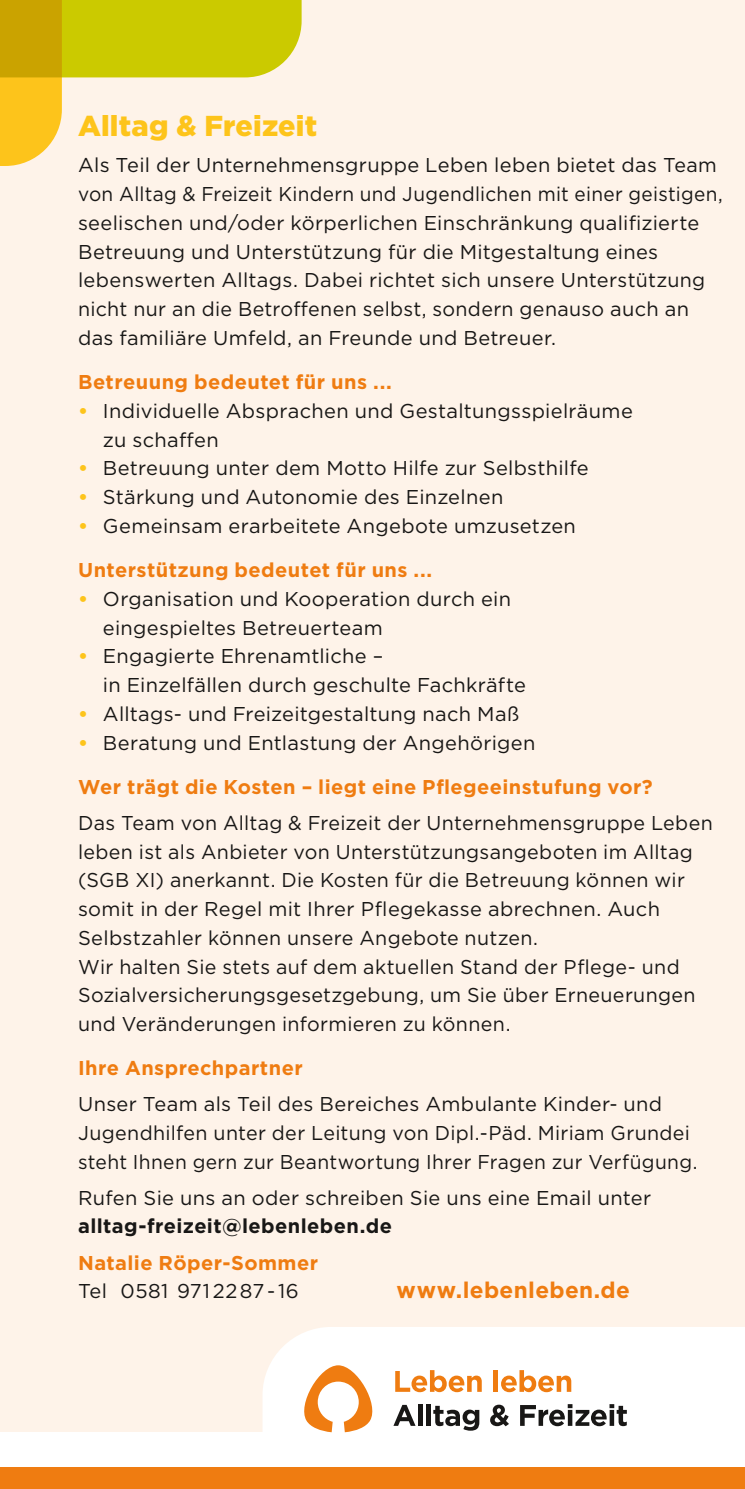
<style>
.page{position:relative;width:745px;height:1489px;background:#fff}
.page>*{position:absolute;margin:0;border:0;box-sizing:border-box;transform-origin:0 0}
.t1{font:900 28.75px "Gotham";letter-spacing:.005em;color:#fdc41b}
.t2{font:700 22.5px "Gotham";letter-spacing:.015em;color:#ef7c11}
.t3{font:20px/28.8px "Gotham";letter-spacing:.015em;color:#181716}
.t4{font:700 20px "Gotham";letter-spacing:.02em;color:#ef7c11}
.t5{font:700 20px "Gotham";letter-spacing:.02em;color:#181716}
.s1{font-weight:700;color:#fdc41b}
</style>
<div class="page">
<div style="left:0;top:0;width:744px;height:1488px;background:#fef3e9"></div>
<svg style="left:0;top:0;width:301px;height:166px"></svg>
<div style="left:263px;top:1327px;width:481px;height:104px;background:#fff"></div>
<div style="left:0;top:1431px;width:744px;height:57px;background:#fff"></div>
<div style="left:0;top:1467px;width:744px;height:21px;background:#ef7c11"></div>
<svg style="left:297px;top:1365px;width:82px;height:66px;background:#f8cea6"></svg>
<svg style="left:393px;top:1404px;width:22px;height:21px"></svg>
<div style="left:417px;top:1403px;width:5px;height:22px;background:#181716"></div>
<hr style="left:426px;top:1403px;width:4px;height:22px;background:#181716">
<svg style="left:433px;top:1405px;width:46px;height:25px"></svg>
<svg style="left:490px;top:1404px;width:18px;height:22px"></svg>
<svg style="left:519px;top:1403px;width:107px;height:22px;background:#9c9b9b"></svg>
<svg style="left:395px;top:1369px;width:86px;height:22px;background:#f8c89b"></svg>
<div style="left:493px;top:1369px;width:5px;height:22px;background:#ef7c11"></div>
<svg style="left:500px;top:1369px;width:71px;height:22px;background:#f8c698"></svg>
<h1 class="t1" style="left:78px;top:106px;width:240px">Alltag &amp; Freizeit</h1>
<p class="t3" style="left:78px;top:150px;width:645px">Als Teil der Unternehmensgruppe Leben leben bietet das Team von Alltag &amp; Freizeit Kindern und Jugendlichen mit einer geistigen, seelischen und/oder körperlichen Einschränkung qualifizierte Betreuung und Unterstützung für die Mitgestaltung eines lebenswerten Alltags. Dabei richtet sich unsere Unterstützung nicht nur an die Betroffenen selbst, sondern genauso auch an das familiäre Umfeld, an Freunde und Betreuer.</p>
<p class="t4" style="left:78px;top:369px;width:315px">Betreuung bedeutet für uns ...</p>
<p class="t3" style="left:103px;top:396px;width:531px;text-indent:-25px"><span class="s1">•</span> Individuelle Absprachen und Gestaltungsspielräume zu schaffen</p>
<p class="t3" style="left:78px;top:453px;width:512px"><span class="s1">•</span> Betreuung unter dem Motto Hilfe zur Selbsthilfe</p>
<p class="t3" style="left:78px;top:482px;width:426px"><span class="s1">•</span> Stärkung und Autonomie des Einzelnen</p>
<p class="t3" style="left:78px;top:511px;width:499px"><span class="s1">•</span> Gemeinsam erarbeitete Angebote umzusetzen</p>
<p class="t4" style="left:78px;top:556px;width:355px">Unterstützung bedeutet für uns ...</p>
<p class="t3" style="left:103px;top:584px;width:409px;text-indent:-25px"><span class="s1">•</span> Organisation und Kooperation durch ein eingespieltes Betreuerteam</p>
<p class="t3" style="left:103px;top:641px;width:424px;text-indent:-25px"><span class="s1">•</span> Engagierte Ehrenamtliche –<br>in Einzelfällen durch geschulte Fachkräfte</p>
<p class="t3" style="left:78px;top:699px;width:442px"><span class="s1">•</span> Alltags- und Freizeitgestaltung nach Maß</p>
<p class="t3" style="left:78px;top:727px;width:458px"><span class="s1">•</span> Beratung und Entlastung der Angehörigen</p>
<p class="t4" style="left:78px;top:773px;width:575px">Wer trägt die Kosten – liegt eine Pflegeeinstufung vor?</p>
<p class="t3" style="left:78px;top:807px;width:635px">Das Team von Alltag &amp; Freizeit der Unternehmensgruppe Leben leben ist als Anbieter von Unterstützungsangeboten im Alltag (SGB XI) anerkannt. Die Kosten für die Betreuung können wir somit in der Regel mit Ihrer Pflegekasse abrechnen. Auch Selbstzahler können unsere Angebote nutzen.<br>Wir halten Sie stets auf dem aktuellen Stand der Pflege- und Sozialversicherungsgesetzgebung, um Sie über Erneuerungen und Veränderungen informieren zu können.</p>
<p class="t4" style="left:78px;top:1054px;width:226px">Ihre Ansprechpartner</p>
<p class="t3" style="left:78px;top:1089px;width:620px">Unser Team als Teil des Bereiches Ambulante Kinder- und<br>Jugendhilfen unter der Leitung von Dipl.-Päd. Miriam Grundei steht Ihnen gern zur Beantwortung Ihrer Fragen zur Verfügung.</p>
<p class="t3" style="left:78px;top:1182px;width:574px">Rufen Sie uns an oder schreiben Sie uns eine Email unter</p>
<p class="t5" style="left:78px;top:1212px;width:315px">alltag-freizeit@lebenleben.de</p>
<p class="t4" style="left:78px;top:1249px;width:241px">Natalie Röper-Sommer</p>
<p class="t3" style="left:78px;top:1275px;width:222px">Tel 0581 971 22 87 - 16</p>
<p class="t2" style="left:396px;top:1274px;width:235px">www.lebenleben.de</p>
</div>
